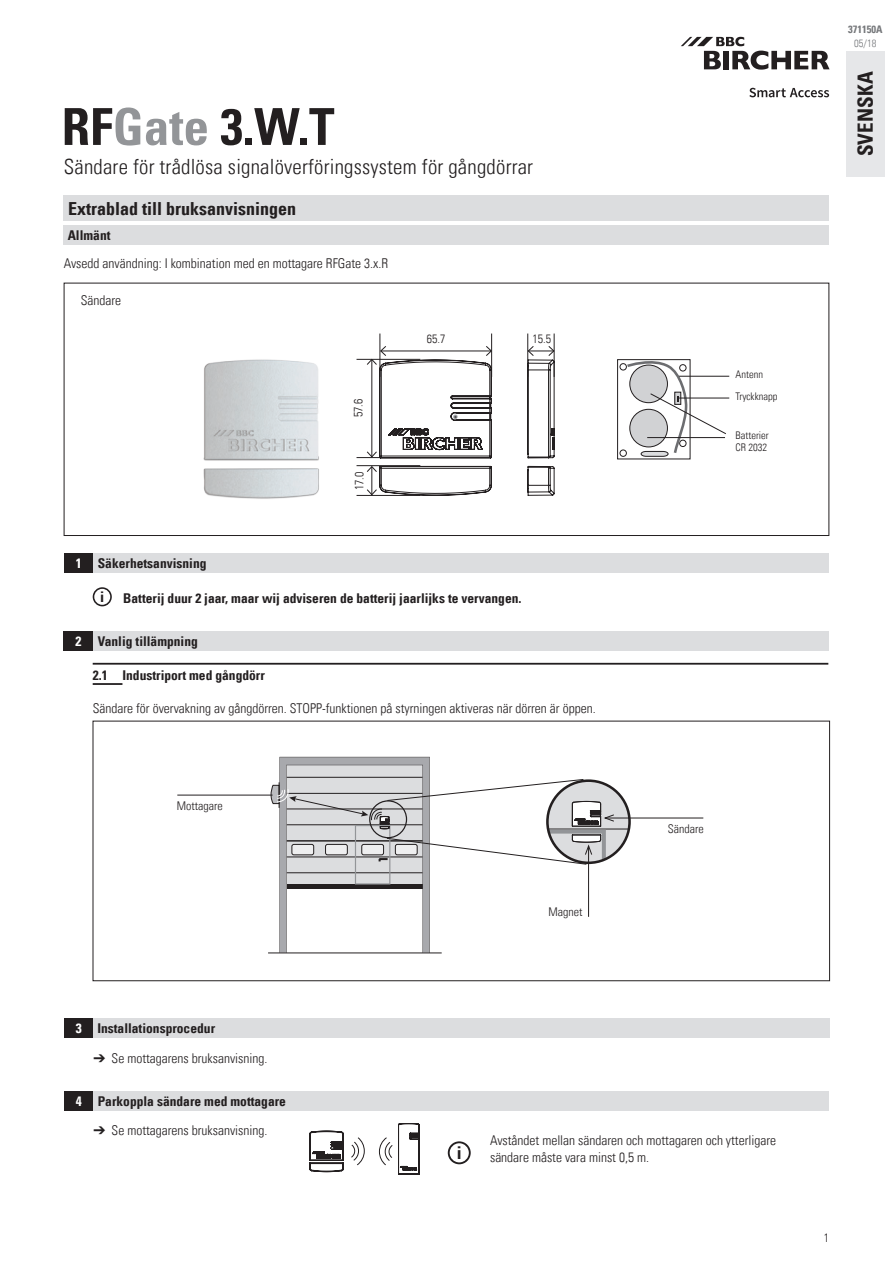
<style>
.page{position:relative;width:893px;height:1263px;background:#fff}
.page>*{position:absolute;margin:0;border:0;box-sizing:border-box;transform-origin:0 0}
.t1{font:51px "Univers Com 67 Bold Cond";color:#231f20}
.t2{font:21px "Univers Com 47 Light Cond";letter-spacing:.01em;color:#231f20}
.t3{font:21px "Univers Com 67 Bold Cond";letter-spacing:.01em;color:#231f20}
.t4{font:18px "Univers Com 67 Bold Cond";color:#231f20}
.t5{font:17.7px "Univers Com 67 Bold Cond";color:#231f20}
.t6{font:14.7px "Univers Com 67 Bold Cond";color:#231f20}
.t7{font:13.5px/16.5px "Univers Com 47 Light Cond";color:#231f20}
.t8{font:13.5px "Univers Com 67 Bold Cond";color:#231f20}
.t9{font:12px "Univers Com 47 Light Cond";color:#231f20}
.t10{font:10.5px/22.5px "Univers Com 47 Light Cond";color:#231f20}
.t11{font:10.5px "Univers Com 67 Bold Cond";color:#76787b}
.t12{font:10.5px "Univers Com 47 Light Cond";color:#76787b}
.s1{color:#939598}
.s2{color:#fff}
</style>
<div class="page">
<div style="left:93px;top:721px;width:737px;height:260px;border:1px solid #231f20"></div>
<div style="left:64px;top:283px;width:765px;height:253px;border:1px solid #231f20"></div>
<svg style="left:681px;top:37px;width:149px;height:33px"></svg>
<svg style="left:749px;top:88px;width:80px;height:9px"></svg>
<div style="left:617px;top:359px;width:73px;height:100px;border:1px solid #231f20"></div>
<hr style="left:356px;top:359px;width:64px;height:1px;background:#231f20">
<hr style="left:356px;top:457px;width:64px;height:1px;background:#231f20">
<hr style="left:356px;top:465px;width:64px;height:1px;background:#231f20">
<hr style="left:356px;top:495px;width:64px;height:1px;background:#231f20">
<svg style="left:527px;top:345px;width:28px;height:151px"></svg>
<svg style="left:366px;top:345px;width:126px;height:151px"></svg>
<hr style="left:380px;top:333px;width:1px;height:44px;background:#231f20">
<hr style="left:491px;top:333px;width:1px;height:44px;background:#231f20">
<hr style="left:527px;top:333px;width:1px;height:44px;background:#231f20">
<hr style="left:554px;top:333px;width:1px;height:44px;background:#231f20">
<img style="left:203px;top:359px;width:116px;height:140px">
<hr style="left:177px;top:795px;width:96px;height:1px;background:#231f20">
<hr style="left:605px;top:818px;width:98px;height:1px;background:#231f20">
<svg style="left:268px;top:757px;width:361px;height:196px"></svg>
<svg style="left:310px;top:1131px;width:33px;height:41px"></svg>
<svg style="left:379px;top:1123px;width:40px;height:51px"></svg>
<svg style="left:351px;top:1137px;width:14px;height:29px"></svg>
<hr style="left:679px;top:398px;width:50px;height:1px;background:#231f20">
<hr style="left:679px;top:376px;width:50px;height:1px;background:#231f20">
<svg style="left:620px;top:359px;width:107px;height:98px"></svg>
<svg style="left:93px;top:587px;width:19px;height:19px"></svg>
<svg style="left:448px;top:1141px;width:23px;height:23px"></svg>
<div style="left:64px;top:196px;width:765px;height:25px;background:#dcdddf"></div>
<div style="left:63px;top:225px;width:766px;height:19px;background:#dcdddf"></div>
<div style="left:64px;top:554px;width:30px;height:19px;background:#231f20"></div>
<div style="left:94px;top:554px;width:735px;height:19px;background:#dcdddf"></div>
<div style="left:846px;top:51px;width:38px;height:125px;background:#e6e7e9"></div>
<hr style="left:93px;top:663px;width:735px;height:2px;background:#231f20">
<hr style="left:93px;top:683px;width:29px;height:2px;background:#231f20">
<div style="left:64px;top:1092px;width:30px;height:19px;background:#231f20"></div>
<div style="left:94px;top:1092px;width:735px;height:19px;background:#dcdddf"></div>
<div style="left:64px;top:631px;width:29px;height:20px;background:#231f20"></div>
<div style="left:94px;top:631px;width:735px;height:20px;background:#dcdddf"></div>
<div style="left:64px;top:1018px;width:30px;height:19px;background:#231f20"></div>
<div style="left:93px;top:1018px;width:736px;height:19px;background:#dcdddf"></div>
<h1 class="t1" style="left:62px;top:96px;width:274px">RF<span class="s1">Gate</span> 3.W.T</h1>
<h2 class="t2" style="left:64px;top:154px;width:471px">Sändare för trådlösa signalöverföringssystem för gångdörrar</h2>
<h3 class="t4" style="left:68px;top:197px;width:230px">Extrablad till bruksanvisningen</h3>
<p class="t8" style="left:68px;top:227px;width:44px">Allmänt</p>
<p class="t7" style="left:64px;top:255px;width:326px">Avsedd användning: I kombination med en mottagare RFGate 3.x.R</p>
<p class="t7" style="left:81px;top:292px;width:42px">Sändare</p>
<p class="t8" style="left:76px;top:555px;width:132px"><span class="s2">1</span> Säkerhetsanvisning</p>
<p class="t9" style="left:351px;top:417px;width:20px;rotate:-90deg">57.6</p>
<p class="t9" style="left:352px;top:490px;width:20px;rotate:-90deg">17.0</p>
<p class="t9" style="left:427px;top:331px;width:20px">65.7</p>
<p class="t9" style="left:533px;top:331px;width:20px">15.5</p>
<p class="t6" style="left:100px;top:588px;width:6px">i</p>
<p class="t8" style="left:123px;top:589px;width:400px">Batterij duur 2 jaar, maar wij adviseren de batterij jaarlijks te vervangen.</p>
<p class="t8" style="left:75px;top:633px;width:124px"><span class="s2">2</span> Vanlig tillämpning</p>
<p class="t8" style="left:93px;top:666px;width:174px">2.1 Industriport med gångdörr</p>
<p class="t7" style="left:93px;top:700px;width:504px">Sändare för övervakning av gångdörren. STOPP-funktionen på styrningen aktiveras när dörren är öppen.</p>
<p class="t9" style="left:177px;top:799px;width:47px">Mottagare</p>
<p class="t8" style="left:76px;top:1020px;width:141px"><span class="s2">3</span> Installationsprocedur</p>
<p class="t9" style="left:549px;top:905px;width:35px">Magnet</p>
<p class="t10" style="left:736px;top:363px;width:43px">Antenn<br>Tryckknapp</p>
<p class="t10" style="left:736px;top:429px;width:35px;line-height:12px">Batterier<br>CR 2032</p>
<p class="t9" style="left:668px;top:821px;width:37px">Sändare</p>
<p class="t7" style="left:94px;top:1050px;width:175px">➔ Se mottagarens bruksanvisning.</p>
<p class="t8" style="left:76px;top:1093px;width:212px"><span class="s2">4</span> Parkoppla sändare med mottagare</p>
<p class="t7" style="left:94px;top:1122px;width:175px">➔ Se mottagarens bruksanvisning.</p>
<h3 class="t5" style="left:457px;top:1142px;width:6px">i</h3>
<p class="t7" style="left:490px;top:1132px;width:288px">Avståndet mellan sändaren och mottagaren och ytterligare sändare måste vara minst 0,5 m.</p>
<p class="t11" style="left:848px;top:23px;width:36px">371150A</p>
<p class="t12" style="left:854px;top:37px;width:24px">05/18</p>
<h2 class="t3" style="left:853px;top:156px;width:87px;rotate:-90deg">SVENSKA</h2>
<p class="t9" style="left:824px;top:1230px;width:7px">1</p>
</div>
